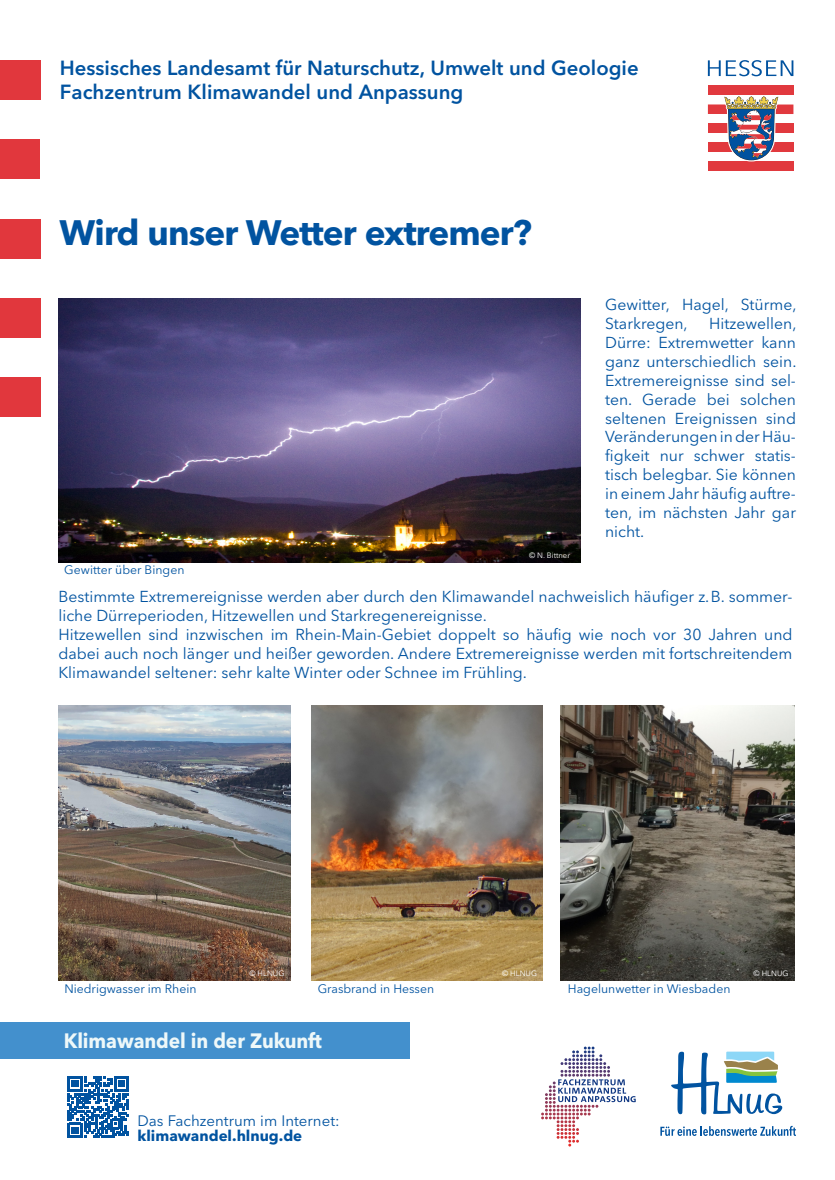
<style>
.page{position:relative;width:835px;height:1180px;background:#fff}
.page>*{position:absolute;margin:0;border:0;box-sizing:border-box;transform-origin:0 0}
.Titel{font:700 35px "Avenir Next LT Pro";letter-spacing:-.025em;color:#0153a0}
.Aufzählung{font:700 20.65px "Avenir Next LT Pro";letter-spacing:-.005em;color:#eef8f9;scale:.93 1}
.t1{font:600 20.3px "Avenir Next LT Pro";color:#0153a0}
.t2{font:15.75px/18.9px "Avenir Next LT Pro";color:#0153a0}
.Untertitel{font:15.05px/15px "Avenir Next LT Pro";color:#0153a0}
.t3{font:12.25px "Avenir Next LT Pro";color:#0153a0}
.t4{font:7.7px "Avenir Next LT Pro";color:#fff}
.s1{font-weight:700}
</style>
<div class="page">
<img style="left:58px;top:298px;width:522px;height:265px">
<div style="left:0;top:60px;width:40px;height:40px;background:#e1373d"></div>
<div style="left:0;top:139px;width:40px;height:40px;background:#e1373d"></div>
<div style="left:0;top:219px;width:40px;height:39px;background:#e1373d"></div>
<div style="left:0;top:298px;width:40px;height:40px;background:#e1373d"></div>
<div style="left:0;top:378px;width:40px;height:39px;background:#e1373d"></div>
<div style="left:707px;top:85px;width:86px;height:10px;background:#e1393e"></div>
<div style="left:707px;top:104px;width:86px;height:10px;background:#e1393e"></div>
<div style="left:707px;top:124px;width:86px;height:9px;background:#e1393e"></div>
<div style="left:707px;top:142px;width:86px;height:10px;background:#e1393e"></div>
<div style="left:707px;top:161px;width:86px;height:10px;background:#e1393e"></div>
<svg style="left:723px;top:96px;width:56px;height:65px"></svg>
<svg style="left:707px;top:60px;width:86px;height:16px"></svg>
<svg style="left:68px;top:1076px;width:61px;height:61px"></svg>
<img style="left:58px;top:705px;width:232px;height:275px">
<img style="left:311px;top:705px;width:231px;height:275px">
<img style="left:561px;top:705px;width:233px;height:275px">
<svg style="left:660px;top:1126px;width:135px;height:10px"></svg>
<svg style="left:671px;top:1051px;width:111px;height:63px"></svg>
<svg style="left:558px;top:1079px;width:77px;height:23px"></svg>
<svg style="left:564px;top:1046px;width:38px;height:15px"></svg>
<div style="left:1px;top:1022px;width:409px;height:36px;background:#4390cd"></div>
<p class="t1" style="left:60px;top:55px;width:580px">Hessisches Landesamt für Naturschutz, Umwelt und Geologie</p>
<p class="t1" style="left:60px;top:79px;width:405px">Fachzentrum Klimawandel und Anpassung</p>
<p class="Titel" style="left:60px;top:212px;width:474px">Wird unser Wetter extremer?</p>
<p class="t3" style="left:64px;top:563px;width:122px">Gewitter über Bingen</p>
<p class="t4" style="left:529px;top:550px;width:42px">© N. Bittner</p>
<p class="t2" style="left:605px;top:295px;width:193px">Gewitter, Hagel, Stürme,<br>Starkregen,</p>
<p class="t2" style="left:605px;top:314px;width:193px;text-align:justify;text-indent:104px">Hitzewellen, Dürre: Extremwetter kann ganz unterschiedlich sein.<br>Extremereignisse sind sel&shy;ten. Gerade bei solchen seltenen Ereignissen sind Veränderungen in der Häu&shy;figkeit nur schwer statis&shy;tisch belegbar. Sie können in einem Jahr häufig auftre&shy;ten, im nächsten Jahr gar nicht.</p>
<p class="t2" style="left:58px;top:587px;width:735px">Bestimmte Extremereignisse werden aber durch den Klimawandel nachweislich häufiger z.B. sommer&shy;liche Dürreperioden, Hitzewellen und Starkregenereignisse.</p>
<p class="t2" style="left:58px;top:625px;width:735px;text-align:justify">Hitzewellen sind inzwischen im Rhein-Main-Gebiet doppelt so häufig wie noch vor 30 Jahren und dabei auch noch länger und heißer geworden. Andere Extremereignisse werden mit fortschreitendem Klimawandel seltener: sehr kalte Winter oder Schnee im Frühling.</p>
<p class="t4" style="left:249px;top:968px;width:36px">© HLNUG</p>
<p class="t4" style="left:502px;top:968px;width:36px">© HLNUG</p>
<p class="t4" style="left:753px;top:968px;width:36px">© HLNUG</p>
<p class="t3" style="left:64px;top:981px;width:134px">Niedrigwasser im Rhein</p>
<p class="t3" style="left:317px;top:981px;width:118px">Grasbrand in Hessen</p>
<p class="t3" style="left:567px;top:981px;width:164px">Hagelunwetter in Wiesbaden</p>
<p class="Aufzählung" style="left:64px;top:1028px;width:279px">Klimawandel in der Zukunft</p>
<p class="Untertitel" style="left:137px;top:1112px;width:203px">Das Fachzentrum im Internet: <span class="s1">klimawandel.hlnug.de</span></p>
</div>
